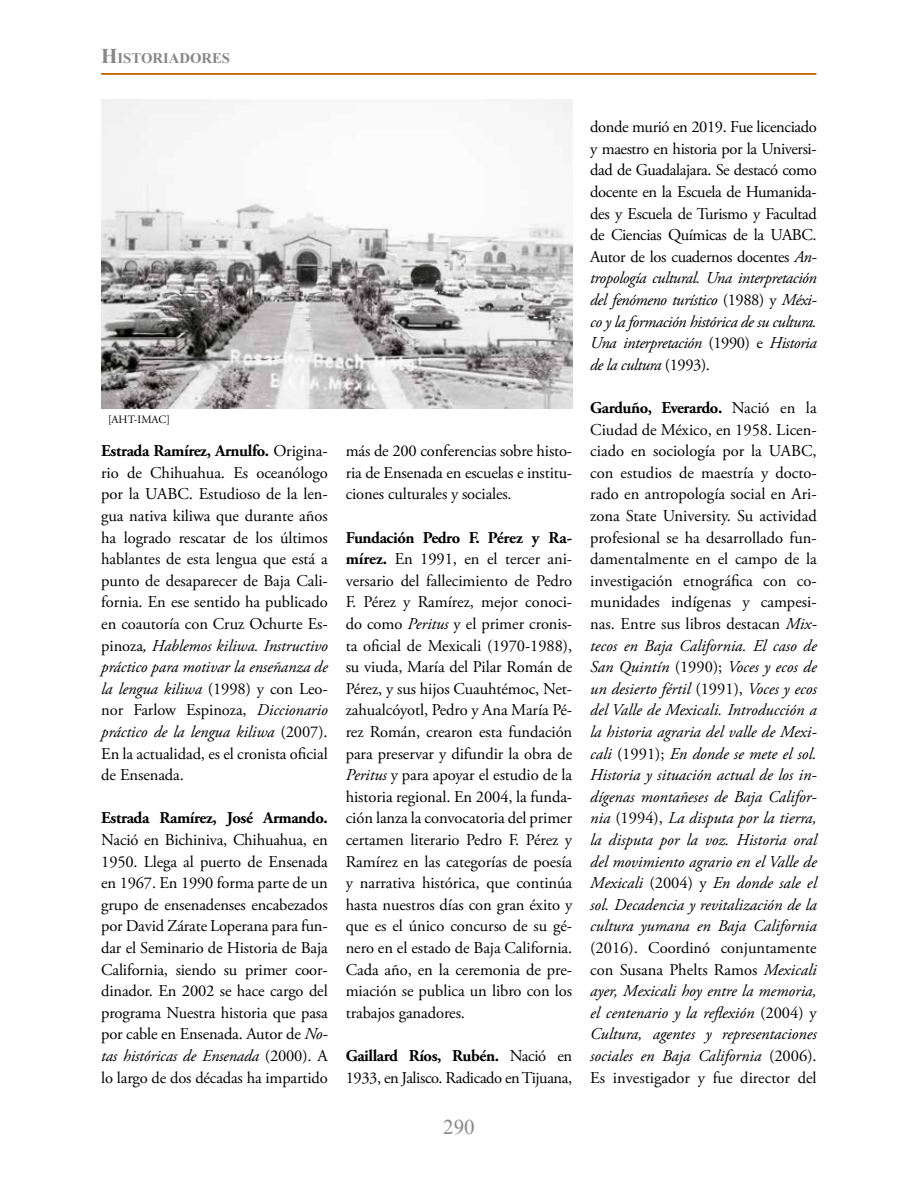
<style>
.page{position:relative;width:918px;height:1188px;background:#fff}
.page>*{position:absolute;margin:0;border:0;box-sizing:border-box;transform-origin:0 0}
.t1{font:21px "Times New Roman";color:#878787}
.t2{font:16.5px/21.6px "Adobe Garamond Pro";letter-spacing:-.01em;color:#000;text-align:justify}
.t3{font:italic 16.5px/21.6px "Adobe Garamond Pro";color:#000;text-align:justify}
.t4{font:700 16.5px "Adobe Garamond Pro";letter-spacing:-.025em;color:#000}
.t5{font:700 14.7px "Times New Roman";color:#878787}
.t6{font:11.25px "Adobe Garamond Pro";color:#000}
.s1{font-size:21px}
.s2{font-weight:700}
.s3{font-style:italic}
.s4{font-weight:700;font-style:normal}
.s5{font-style:normal}
</style>
<div class="page">
<hr style="left:101px;top:73px;width:715px;height:2px;background:#c16400">
<img style="left:101px;top:100px;width:471px;height:308px">
<p class="t5" style="left:101px;top:48px;width:130px"><span class="s1">H</span>ISTORIADORES</p>
<p class="t6" style="left:108px;top:413px;width:63px">[AHT-IMAC]</p>
<p class="t2" style="left:101px;top:441px;width:228px"><span class="s2">Estrada Ramírez, Arnulfo.</span> Origina&shy;rio de Chihuahua. Es oceanólogo por la UABC. Estudioso de la len&shy;gua nativa kiliwa que durante años ha logrado rescatar de los últimos hablantes de esta lengua que está a punto de desaparecer de Baja Cali&shy;fornia. En ese sentido ha publicado en coautoría con Cruz Ochurte Es&shy;pinoza<span class="s3">, Hablemos kiliwa. Instructivo práctico para motivar la enseñanza de la lengua kiliwa</span> (1998) y con Leo&shy;nor Farlow Espinoza, <span class="s3">Diccionario práctico de la lengua kiliwa</span> (2007).<br>En la actualidad, es el cronista oficial de Ensenada.</p>
<p class="t4" style="left:101px;top:809px;width:228px">Estrada Ramírez, José Armando.</p>
<p class="t2" style="left:101px;top:830px;width:228px">Nació en Bichiniva, Chihuahua, en 1950. Llega al puerto de Ensenada en 1967. En 1990 forma parte de un grupo de ensenadenses encabezados por David Zárate Loperana para fun&shy;dar el Seminario de Historia de Baja California, siendo su primer coor&shy;dinador. En 2002 se hace cargo del programa Nuestra historia que pasa por cable en Ensenada. Autor de <span class="s3">No&shy;tas históricas de Ensenada</span> (2000). A lo largo de dos décadas ha impartido</p>
<p class="t2" style="left:346px;top:441px;width:228px">más de 200 conferencias sobre histo&shy;ria de Ensenada en escuelas e institu&shy;ciones culturales y sociales.</p>
<p class="t2" style="left:346px;top:527px;width:228px"><span class="s2">Fundación Pedro F. Pérez y Ra&shy;mírez.</span> En 1991, en el tercer ani&shy;versario del fallecimiento de Pedro F. Pérez y Ramírez, mejor conoci&shy;do como <span class="s3">Peritus</span> y el primer cronis&shy;ta oficial de Mexicali (1970-1988), su viuda, María del Pilar Román de Pérez, y sus hijos Cuauhtémoc, Net&shy;zahualcóyotl, Pedro y Ana María Pé&shy;rez Román, crearon esta fundación para preservar y difundir la obra de <span class="s3">Peritus</span> y para apoyar el estudio de la historia regional. En 2004, la funda&shy;ción lanza la convocatoria del primer certamen literario Pedro F. Pérez y Ramírez en las categorías de poesía y narrativa histórica, que continúa hasta nuestros días con gran éxito y que es el único concurso de su gé&shy;nero en el estado de Baja California.<br>Cada año, en la ceremonia de pre&shy;miación se publica un libro con los trabajos ganadores.</p>
<p class="t2" style="left:346px;top:1046px;width:228px"><span class="s2">Gaillard Ríos, Rubén.</span> Nació en<br>1933, en Jalisco. Radicado en Tijuana,</p>
<p class="t1" style="left:443px;top:1113px;width:33px">290</p>
<p class="t2" style="left:590px;top:117px;width:228px">donde murió en 2019. Fue licenciado y maestro en historia por la Universi&shy;dad de Guadalajara. Se destacó como docente en la Escuela de Humanida&shy;des y Escuela de Turismo y Facultad de Ciencias Químicas de la UABC.<br>Autor de los cuadernos docentes <span class="s3">An&shy;tropología cultural. Una interpretación del fenómeno turístico</span> (1988) y <span class="s3">Méxi&shy;co y la formación histórica de su cultura.<br>Una interpretación</span> (1990) e <span class="s3">Historia de la cultura</span> (1993).</p>
<p class="t3" style="left:590px;top:397px;width:228px"><span class="s4">Garduño, Everardo.</span> <span class="s5">Nació en la Ciudad de México, en 1958. Licen&shy;ciado en sociología por la UABC, con estudios de maestría y docto&shy;rado en antropología social en Ari&shy;zona State University. Su actividad profesional se ha desarrollado fun&shy;damentalmente en el campo de la investigación etnográfica con co&shy;munidades indígenas y campesi&shy;nas. Entre sus libros destacan</span> Mix&shy;tecos en Baja California. El caso de San Quintín <span class="s5">(1990);</span> Voces y ecos de un desierto fértil <span class="s5">(1991),</span> Voces y ecos del Valle de Mexicali. Introducción a la historia agraria del valle de Mexi&shy;cali <span class="s5">(1991);</span> En donde se mete el sol.<br>Historia y situación actual de los in&shy;dígenas montañeses de Baja Califor&shy;nia <span class="s5">(1994),</span> La disputa por la tierra, la disputa por la voz. Historia oral del movimiento agrario en el Valle de Mexicali <span class="s5">(2004) y</span> En donde sale el sol. Decadencia y revitalización de la cultura yumana en Baja California</p>
<p class="t3" style="left:590px;top:937px;width:228px"><span class="s5">(2016). Coordinó conjuntamente con Susana Phelts Ramos</span> Mexicali ayer, Mexicali hoy entre la memoria, el centenario y la reflexión <span class="s5">(2004) y </span>Cultura, agentes y representaciones sociales en Baja California <span class="s5">(2006).<br>Es investigador y fue director del</span></p>
</div>
